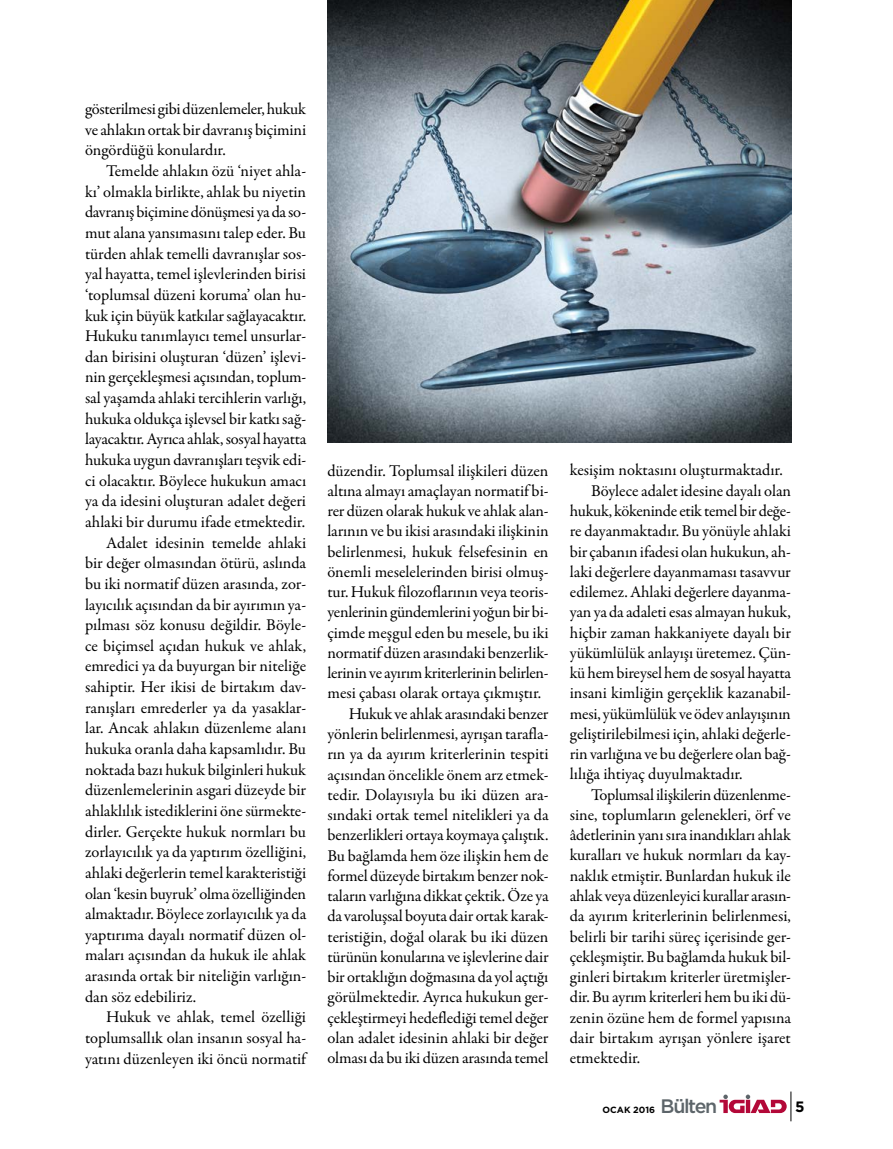
<style>
.page{position:relative;width:893px;height:1149px;background:#fff}
.page>*{position:absolute;margin:0;border:0;box-sizing:border-box;transform-origin:0 0}
.t1{font:16.5px/20.7px "Garamond Premr Pro";letter-spacing:-.005em;color:#000;text-align:justify}
.t2{font:700 15px "Gotham";color:#000}
.t3{font:700 9px "Gotham";color:#000}
.s1{font-weight:500;font-size:19.5px;color:#5d656a}
</style>
<div class="page">
<svg style="left:720px;top:1091px;width:72px;height:29px"></svg>
<img style="left:327px;top:0;width:464px;height:442px">
<p class="t1" style="left:85px;top:99px;width:223px">gösterilmesi gibi düzenlemeler, hukuk ve ahlakın ortak bir davranış biçimini öngördüğü konulardır.</p>
<p class="t1" style="left:106px;top:161px;width:201px">Temelde ahlakın özü ‘niyet ahla-</p>
<p class="t1" style="left:85px;top:181px;width:223px">kı’ olmakla birlikte, ahlak bu niyetin</p>
<p class="t1" style="left:85px;top:202px;width:223px">davranış biçimine dönüşmesi ya da so-</p>
<p class="t1" style="left:85px;top:223px;width:223px">mut alana yansımasını talep eder. Bu</p>
<p class="t1" style="left:85px;top:243px;width:223px">türden ahlak temelli davranışlar sos-</p>
<p class="t1" style="left:85px;top:264px;width:223px">yal hayatta, temel işlevlerinden birisi</p>
<p class="t1" style="left:85px;top:284px;width:223px">‘toplumsal düzeni koruma’ olan hu-</p>
<p class="t1" style="left:85px;top:305px;width:223px">kuk için büyük katkılar sağlayacaktır.</p>
<p class="t1" style="left:85px;top:326px;width:223px">Hukuku tanımlayıcı temel unsurlar-</p>
<p class="t1" style="left:85px;top:346px;width:223px">dan birisini oluşturan ‘düzen’ işlevi-</p>
<p class="t1" style="left:85px;top:367px;width:223px">nin gerçekleşmesi açısından, toplum-</p>
<p class="t1" style="left:85px;top:388px;width:223px">sal yaşamda ahlaki tercihlerin varlığı,</p>
<p class="t1" style="left:85px;top:408px;width:223px">hukuka oldukça işlevsel bir katkı sağ-</p>
<p class="t1" style="left:85px;top:429px;width:223px">layacaktır. Ayrıca ahlak, sosyal hayatta</p>
<p class="t1" style="left:85px;top:449px;width:223px">hukuka uygun davranışları teşvik edi-</p>
<p class="t1" style="left:85px;top:470px;width:223px">ci olacaktır. Böylece hukukun amacı</p>
<p class="t1" style="left:85px;top:491px;width:223px">ya da idesini oluşturan adalet değeri</p>
<p class="t1" style="left:85px;top:511px;width:222px">ahlaki bir durumu ifade etmektedir.</p>
<p class="t1" style="left:106px;top:532px;width:201px">Adalet idesinin temelde ahlaki</p>
<p class="t1" style="left:85px;top:553px;width:223px">bir değer olmasından ötürü, aslında</p>
<p class="t1" style="left:85px;top:573px;width:223px">bu iki normatif düzen arasında, zor-</p>
<p class="t1" style="left:85px;top:594px;width:223px">layıcılık açısından da bir ayırımın ya-</p>
<p class="t1" style="left:85px;top:614px;width:223px">pılması söz konusu değildir. Böyle-</p>
<p class="t1" style="left:85px;top:635px;width:223px">ce biçimsel açıdan hukuk ve ahlak,</p>
<p class="t1" style="left:85px;top:656px;width:223px">emredici ya da buyurgan bir niteliğe</p>
<p class="t1" style="left:85px;top:676px;width:223px">sahiptir. Her ikisi de birtakım dav-</p>
<p class="t1" style="left:85px;top:697px;width:223px">ranışları emrederler ya da yasaklar-</p>
<p class="t1" style="left:85px;top:718px;width:223px">lar. Ancak ahlakın düzenleme alanı</p>
<p class="t1" style="left:85px;top:738px;width:223px">hukuka oranla daha kapsamlıdır. Bu</p>
<p class="t1" style="left:85px;top:759px;width:223px">noktada bazı hukuk bilginleri hukuk</p>
<p class="t1" style="left:85px;top:779px;width:223px">düzenlemelerinin asgari düzeyde bir</p>
<p class="t1" style="left:85px;top:800px;width:223px">ahlaklılık istediklerini öne sürmekte-</p>
<p class="t1" style="left:85px;top:821px;width:223px">dirler. Gerçekte hukuk normları bu</p>
<p class="t1" style="left:85px;top:841px;width:223px">zorlayıcılık ya da yaptırım özelliğini,</p>
<p class="t1" style="left:85px;top:862px;width:223px">ahlaki değerlerin temel karakteristiği</p>
<p class="t1" style="left:85px;top:883px;width:223px">olan ‘kesin buyruk’ olma özelliğinden</p>
<p class="t1" style="left:85px;top:903px;width:223px">almaktadır. Böylece zorlayıcılık ya da</p>
<p class="t1" style="left:85px;top:924px;width:223px">yaptırıma dayalı normatif düzen ol-</p>
<p class="t1" style="left:85px;top:944px;width:223px">maları açısından da hukuk ile ahlak</p>
<p class="t1" style="left:85px;top:965px;width:223px">arasında ortak bir niteliğin varlığın-</p>
<p class="t1" style="left:85px;top:986px;width:113px">dan söz edebiliriz.</p>
<p class="t1" style="left:106px;top:1006px;width:201px">Hukuk ve ahlak, temel özelliği</p>
<p class="t1" style="left:85px;top:1027px;width:223px">toplumsallık olan insanın sosyal ha-</p>
<p class="t1" style="left:85px;top:1048px;width:223px">yatını düzenleyen iki öncü normatif</p>
<p class="t1" style="left:327px;top:460px;width:223px">düzendir. Toplumsal ilişkileri düzen</p>
<p class="t1" style="left:327px;top:480px;width:223px">altına almayı amaçlayan normatif bi-</p>
<p class="t1" style="left:327px;top:501px;width:223px">rer düzen olarak hukuk ve ahlak alan-</p>
<p class="t1" style="left:327px;top:521px;width:223px">larının ve bu ikisi arasındaki ilişkinin</p>
<p class="t1" style="left:327px;top:541px;width:223px">belirlenmesi, hukuk felsefesinin en</p>
<p class="t1" style="left:327px;top:561px;width:223px">önemli meselelerinden birisi olmuş-</p>
<p class="t1" style="left:327px;top:582px;width:223px">tur. Hukuk filozoflarının veya teoris-</p>
<p class="t1" style="left:327px;top:602px;width:223px">yenlerinin gündemlerini yoğun bir bi-</p>
<p class="t1" style="left:327px;top:622px;width:223px">çimde meşgul eden bu mesele, bu iki</p>
<p class="t1" style="left:327px;top:642px;width:223px">normatif düzen arasındaki benzerlik-</p>
<p class="t1" style="left:327px;top:662px;width:223px">lerinin ve ayırım kriterlerinin belirlen-</p>
<p class="t1" style="left:327px;top:683px;width:215px">mesi çabası olarak ortaya çıkmıştır.</p>
<p class="t1" style="left:349px;top:703px;width:201px">Hukuk ve ahlak arasındaki benzer</p>
<p class="t1" style="left:327px;top:723px;width:223px">yönlerin belirlenmesi, ayrışan tarafla-</p>
<p class="t1" style="left:327px;top:743px;width:223px">rın ya da ayırım kriterlerinin tespiti</p>
<p class="t1" style="left:327px;top:764px;width:223px">açısından öncelikle önem arz etmek-</p>
<p class="t1" style="left:327px;top:784px;width:223px">tedir. Dolayısıyla bu iki düzen ara-</p>
<p class="t1" style="left:327px;top:804px;width:223px">sındaki ortak temel nitelikleri ya da</p>
<p class="t1" style="left:327px;top:824px;width:223px">benzerlikleri ortaya koymaya çalıştık.</p>
<p class="t1" style="left:327px;top:845px;width:223px">Bu bağlamda hem öze ilişkin hem de</p>
<p class="t1" style="left:327px;top:865px;width:223px">formel düzeyde birtakım benzer nok-</p>
<p class="t1" style="left:327px;top:885px;width:223px">taların varlığına dikkat çektik. Öze ya</p>
<p class="t1" style="left:327px;top:905px;width:223px">da varoluşsal boyuta dair ortak karak-</p>
<p class="t1" style="left:327px;top:926px;width:223px">teristiğin, doğal olarak bu iki düzen</p>
<p class="t1" style="left:327px;top:946px;width:223px">türünün konularına ve işlevlerine dair</p>
<p class="t1" style="left:327px;top:966px;width:223px">bir ortaklığın doğmasına da yol açtığı</p>
<p class="t1" style="left:327px;top:986px;width:223px">görülmektedir. Ayrıca hukukun ger-</p>
<p class="t1" style="left:327px;top:1007px;width:223px">çekleştirmeyi hedeflediği temel değer</p>
<p class="t1" style="left:327px;top:1027px;width:223px">olan adalet idesinin ahlaki bir değer</p>
<p class="t1" style="left:327px;top:1047px;width:223px">olması da bu iki düzen arasında temel</p>
<p class="t1" style="left:570px;top:460px;width:214px">kesişim noktasını oluşturmaktadır.</p>
<p class="t1" style="left:591px;top:480px;width:201px">Böylece adalet idesine dayalı olan</p>
<p class="t1" style="left:570px;top:500px;width:223px">hukuk, kökeninde etik temel bir değe-</p>
<p class="t1" style="left:570px;top:521px;width:223px">re dayanmaktadır. Bu yönüyle ahlaki</p>
<p class="t1" style="left:570px;top:541px;width:223px">bir çabanın ifadesi olan hukukun, ah-</p>
<p class="t1" style="left:570px;top:561px;width:223px">laki değerlere dayanmaması tasavvur</p>
<p class="t1" style="left:570px;top:581px;width:223px">edilemez. Ahlaki değerlere dayanma-</p>
<p class="t1" style="left:570px;top:602px;width:223px">yan ya da adaleti esas almayan hukuk,</p>
<p class="t1" style="left:570px;top:622px;width:223px">hiçbir zaman hakkaniyete dayalı bir</p>
<p class="t1" style="left:570px;top:642px;width:223px">yükümlülük anlayışı üretemez. Çün-</p>
<p class="t1" style="left:570px;top:662px;width:223px">kü hem bireysel hem de sosyal hayatta</p>
<p class="t1" style="left:570px;top:683px;width:223px">insani kimliğin gerçeklik kazanabil-</p>
<p class="t1" style="left:570px;top:703px;width:223px">mesi, yükümlülük ve ödev anlayışının</p>
<p class="t1" style="left:570px;top:723px;width:223px">geliştirilebilmesi için, ahlaki değerle-</p>
<p class="t1" style="left:570px;top:743px;width:223px">rin varlığına ve bu değerlere olan bağ-</p>
<p class="t1" style="left:570px;top:764px;width:174px">lılığa ihtiyaç duyulmaktadır.</p>
<p class="t1" style="left:591px;top:784px;width:201px">Toplumsal ilişkilerin düzenlenme-</p>
<p class="t1" style="left:570px;top:804px;width:223px">sine, toplumların gelenekleri, örf ve</p>
<p class="t1" style="left:570px;top:824px;width:223px">âdetlerinin yanı sıra inandıkları ahlak</p>
<p class="t1" style="left:570px;top:845px;width:223px">kuralları ve hukuk normları da kay-</p>
<p class="t1" style="left:570px;top:865px;width:223px">naklık etmiştir. Bunlardan hukuk ile</p>
<p class="t1" style="left:570px;top:885px;width:223px">ahlak veya düzenleyici kurallar arasın-</p>
<p class="t1" style="left:570px;top:905px;width:223px">da ayırım kriterlerinin belirlenmesi,</p>
<p class="t1" style="left:570px;top:926px;width:223px">belirli bir tarihi süreç içerisinde ger-</p>
<p class="t1" style="left:570px;top:946px;width:223px">çekleşmiştir. Bu bağlamda hukuk bil-</p>
<p class="t1" style="left:570px;top:966px;width:223px">ginleri birtakım kriterler üretmişler-</p>
<p class="t1" style="left:570px;top:986px;width:223px">dir. Bu ayrım kriterleri hem bu iki dü-</p>
<p class="t1" style="left:570px;top:1007px;width:223px">zenin özüne hem de formel yapısına</p>
<p class="t1" style="left:570px;top:1027px;width:223px">dair birtakım ayrışan yönlere işaret</p>
<p class="t1" style="left:570px;top:1047px;width:72px">etmektedir.</p>
<p class="t3" style="left:603px;top:1103px;width:116px">OCAK 2016 <span class="s1">Bülten</span></p>
<p class="t2" style="left:795px;top:1096px;width:11px">5</p>
</div>
